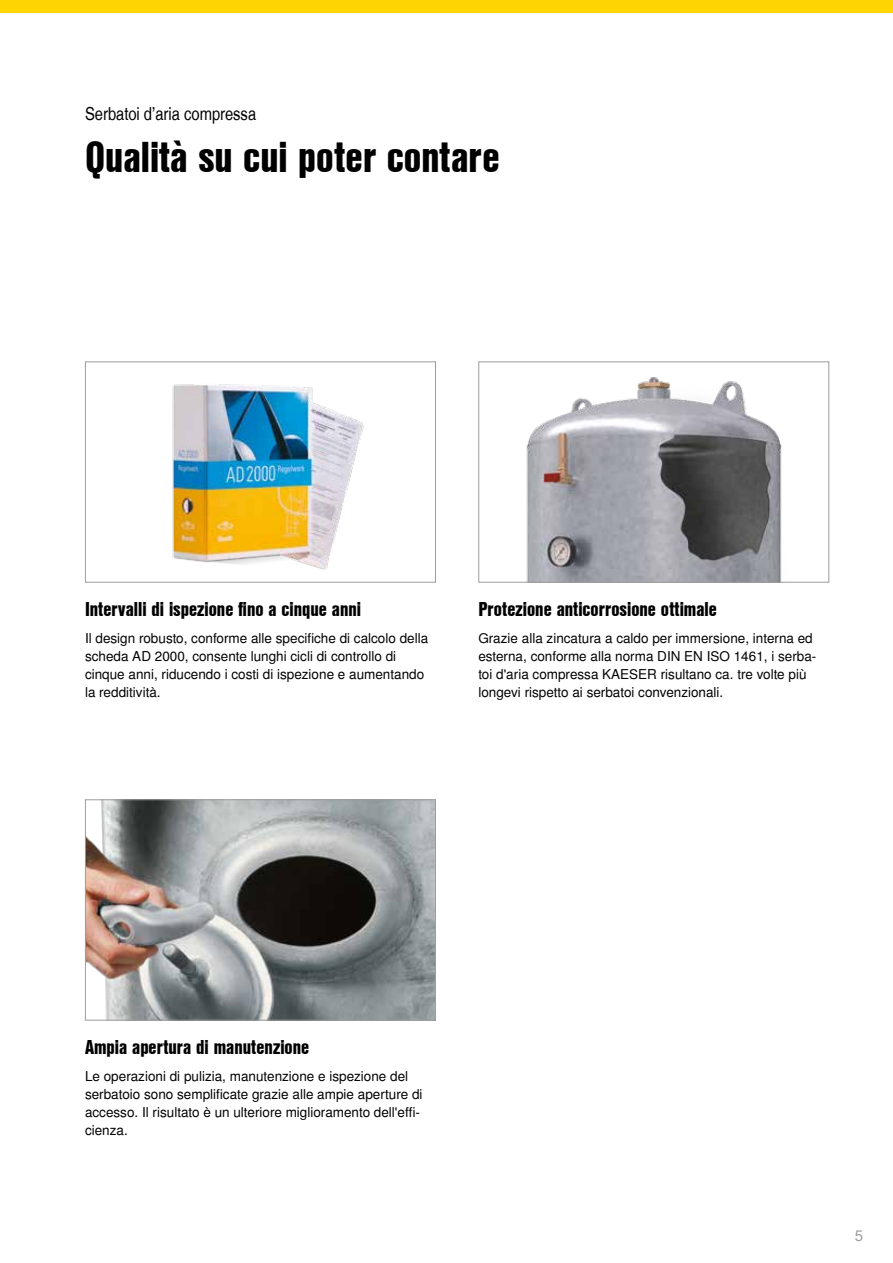
<style>
.page{position:relative;width:893px;height:1263px;background:#fff}
.page>*{position:absolute;margin:0;border:0;box-sizing:border-box;transform-origin:0 0}
.t1{font:42px "Nimbus San L Bla Con";color:#000}
.t2{font:19.5px "Nimbus San L Bla Con";color:#000}
.t3{font:18px "Nimbus San L Reg Con";color:#000}
.t4{font:15px "Nimbus San L";color:#9d9d9c}
.t5{font:13.5px/18px "Nimbus San L";color:#000}
</style>
<div class="page">
<img style="left:172px;top:384px;width:192px;height:186px">
<div style="left:85px;top:361px;width:351px;height:222px;border:1px solid #9d9d9c"></div>
<img style="left:87px;top:801px;width:347px;height:217px">
<div style="left:85px;top:799px;width:351px;height:221px;border:1px solid #9d9d9c"></div>
<img style="left:526px;top:377px;width:256px;height:204px">
<div style="left:478px;top:361px;width:351px;height:222px;border:1px solid #9d9d9c"></div>
<div style="left:0;top:0;width:893px;height:13px;background:#ffd500"></div>
<h3 class="t3" style="left:85px;top:103px;width:173px">Serbatoi d’aria compressa</h3>
<h1 class="t1" style="left:85px;top:125px;width:416px">Qualità su cui poter contare</h1>
<h2 class="t2" style="left:85px;top:594px;width:278px">Intervalli di ispezione fino a cinque anni</h2>
<p class="t5" style="left:85px;top:630px;width:345px">Il design robusto, conforme alle specifiche di calcolo della scheda AD 2000, consente lunghi cicli di controllo di cinque anni, riducendo i costi di ispezione e aumentando la redditività.</p>
<h2 class="t2" style="left:478px;top:594px;width:240px">Protezione anticorrosione ottimale</h2>
<p class="t5" style="left:478px;top:630px;width:339px">Grazie alla zincatura a caldo per immersione, interna ed esterna, conforme alla norma DIN EN ISO 1461, i serba&shy;toi d'aria compressa KAESER risultano ca. tre volte più longevi rispetto ai serbatoi convenzionali.</p>
<h2 class="t2" style="left:85px;top:1032px;width:226px">Ampia apertura di manutenzione</h2>
<p class="t5" style="left:85px;top:1068px;width:339px">Le operazioni di pulizia, manutenzione e ispezione del serbatoio sono semplificate grazie alle ampie aperture di accesso. Il risultato è un ulteriore miglioramento dell'effi&shy;cienza.</p>
<p class="t4" style="left:855px;top:1226px;width:10px">5</p>
</div>
